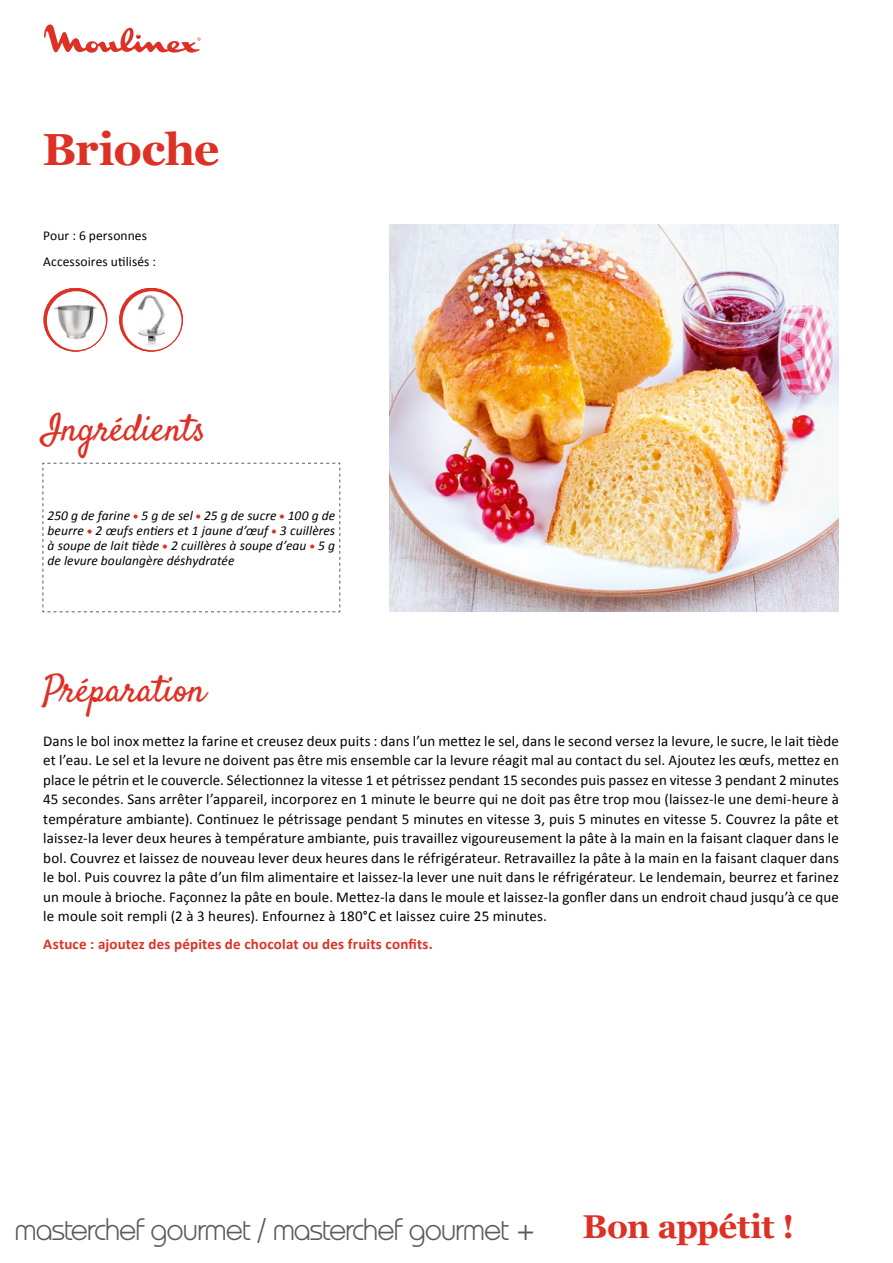
<style>
.page{position:relative;width:893px;height:1263px;background:#fff}
.page>*{position:absolute;margin:0;border:0;box-sizing:border-box;transform-origin:0 0}
.t1{font:700 45px "Georgia";letter-spacing:-.02em;color:#de3125}
.t2{font:37.5px "Satisfy";letter-spacing:-.01em;color:#de3125}
.t3{font:700 33px "Georgia";letter-spacing:-.02em;color:#de3125}
.t4{font:30px "Moulinette";letter-spacing:-.025em;color:#5a5a59}
.t5{font:15px/19.5px "Calibri";letter-spacing:.005em;color:#000;text-align:justify}
.t6{font:700 15px "Calibri";letter-spacing:.015em;color:#de3125}
.t7{font:italic 13.5px/15px "Calibri";letter-spacing:.005em;color:#000;text-align:justify}
.t8{font:13.5px/26.2px "Calibri";letter-spacing:.005em;color:#000}
.s1{font-family:"Myriad Pro";font-weight:900;font-style:normal;font-stretch:semi-expanded;color:#de3125}
.s2{font-family:"Helvetica";font-weight:300}
</style>
<div class="page">
<svg style="left:44px;top:24px;width:157px;height:29px"></svg>
<svg style="left:42px;top:462px;width:299px;height:150px"></svg>
<img style="left:390px;top:224px;width:449px;height:387px">
<svg style="left:54px;top:288px;width:37px;height:8px"></svg>
<svg style="left:44px;top:288px;width:63px;height:64px"></svg>
<svg style="left:47px;top:291px;width:59px;height:59px"></svg>
<div style="left:48px;top:293px;width:55px;height:53px;background:#fff;border-radius:50%"></div>
<img style="left:52px;top:303px;width:47px;height:39px">
<svg style="left:119px;top:288px;width:64px;height:64px"></svg>
<div style="left:123px;top:291px;width:58px;height:59px;background:#fff;border-radius:50%"></div>
<img style="left:139px;top:296px;width:26px;height:54px">
<h1 class="t1" style="left:43px;top:115px;width:179px">Brioche</h1>
<p class="t8" style="left:43px;top:222px;width:114px">Pour : 6 personnes<br>Accessoires utilisés :</p>
<h2 class="t2" style="left:43px;top:405px;width:165px">Ingrédients</h2>
<p class="t7" style="left:48px;top:508px;width:289px">250 g de farine <span class="s1">•</span> 5 g de sel <span class="s1">•</span> 25 g de sucre <span class="s1">•</span> 100 g de beurre <span class="s1">•</span> 2 œufs entiers et 1 jaune d’œuf <span class="s1">•</span> 3 cuillères à soupe de lait tiède <span class="s1">•</span> 2 cuillères à soupe d’eau <span class="s1">•</span> 5 g de levure boulangère déshydratée</p>
<h2 class="t2" style="left:43px;top:666px;width:164px">Préparation</h2>
<p class="t5" style="left:43px;top:731px;width:797px">Dans le bol inox mettez la farine et creusez deux puits : dans l’un mettez le sel, dans le second versez la levure, le sucre, le lait tiède et l’eau. Le sel et la levure ne doivent pas être mis ensemble car la levure réagit mal au contact du sel. Ajoutez les œufs, mettez en place le pétrin et le couvercle. Sélectionnez la vitesse 1 et pétrissez pendant 15 secondes puis passez en vitesse 3 pendant 2 minutes 45 secondes. Sans arrêter l’appareil, incorporez en 1 minute le beurre qui ne doit pas être trop mou (laissez-le une demi-heure à température ambiante). Continuez le pétrissage pendant 5 minutes en vitesse 3, puis 5 minutes en vitesse 5. Couvrez la pâte et laissez-la lever deux heures à température ambiante, puis travaillez vigoureusement la pâte à la main en la faisant claquer dans le bol. Couvrez et laissez de nouveau lever deux heures dans le réfrigérateur. Retravaillez la pâte à la main en la faisant claquer dans le bol. Puis couvrez la pâte d’un film alimentaire et laissez-la lever une nuit dans le réfrigérateur. Le lendemain, beurrez et farinez un moule à brioche. Façonnez la pâte en boule. Mettez-la dans le moule et laissez-la gonfler dans un endroit chaud jusqu’à ce que le moule soit rempli (2 à 3 heures). Enfournez à 180°C et laissez cuire 25 minutes.</p>
<p class="t6" style="left:43px;top:934px;width:391px">Astuce : ajoutez des pépites de chocolat ou des fruits confits.</p>
<h3 class="t4" style="left:15px;top:1212px;width:522px">masterchef gourmet <span class="s2">/</span> masterchef gourmet <span class="s2">+</span></h3>
<h3 class="t3" style="left:583px;top:1202px;width:214px">Bon appétit !</h3>
</div>
